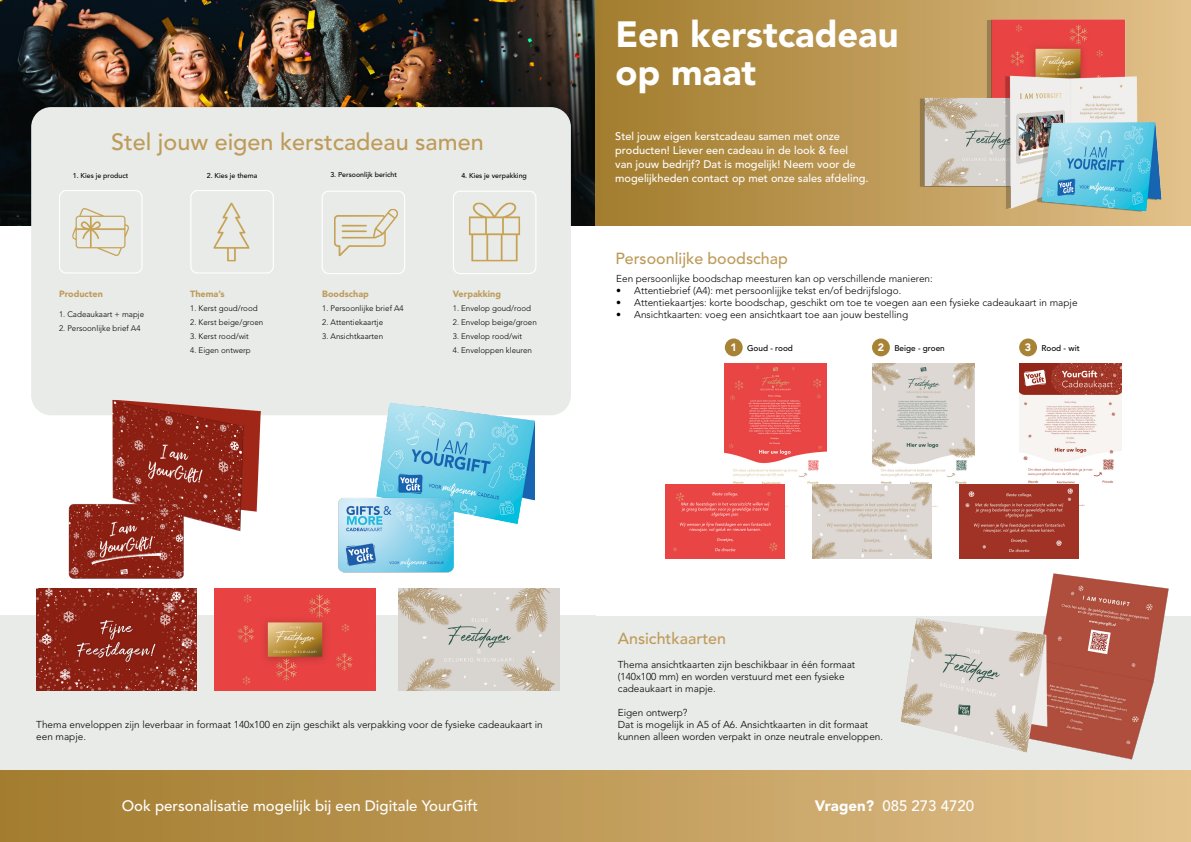
<style>
.page{position:relative;width:1191px;height:842px;background:#fff}
.page>*{position:absolute;margin:0;border:0;box-sizing:border-box;transform-origin:0 0}
.t1{font:900 36.2px "Avenir LT Std";color:#fff}
.t2{font:500 23.4px "Avenir LT Std";color:#be9b5a}
.t3{font:500 16px "Avenir LT Std";color:#be9b5a}
.t4{font:500 15px "Avenir LT Std";color:#fff}
.t5{font:500 11px/14px "Avenir LT Std";color:#fff}
.t6{font:900 10.7px "Avenir LT Std";color:#fff}
.t7{font:300 10px/12px "Avenir LT Std";color:#000001}
.t8{font:900 9px "Avenir LT Std";color:#be9b5a}
.t9{font:500 8.2px "Avenir LT Std";color:#000001}
.t10{font:300 8px "Avenir LT Std";color:#000001}
.t11{font:500 7px "Avenir LT Std";color:#000001}
.s1{font-weight:900}
</style>
<div class="page">
<div style="left:595px;top:616px;width:596px;height:170px;background:#e8ebe8"></div>
<img style="left:0;top:0;width:595px;height:225px">
<div style="left:0;top:616px;width:595px;height:226px;background:#e8ebe8"></div>
<div style="left:31px;top:107px;width:540px;height:308px;background:#e8ebe8;border-radius:20px"></div>
<img style="left:725px;top:364px;width:102px;height:144px">
<img style="left:665px;top:485px;width:119px;height:74px">
<img style="left:72px;top:208px;width:57px;height:48px">
<div style="left:59px;top:190px;width:84px;height:84px;border:1px solid #fff;border-radius:7px"></div>
<img style="left:213px;top:202px;width:37px;height:60px">
<div style="left:190px;top:190px;width:84px;height:84px;border:1px solid #fff;border-radius:7px"></div>
<img style="left:334px;top:208px;width:64px;height:49px">
<div style="left:321px;top:191px;width:84px;height:83px;border:1px solid #fff;border-radius:7px"></div>
<img style="left:468px;top:202px;width:53px;height:60px">
<div style="left:453px;top:191px;width:83px;height:83px;border:1px solid #fff;border-radius:7px"></div>
<svg style="left:595px;top:0;width:596px;height:225px;background:#b38f47"></svg>
<img style="left:876px;top:1px;width:294px;height:224px">
<img style="left:376px;top:402px;width:159px;height:122px">
<img style="left:872px;top:364px;width:102px;height:144px">
<img style="left:812px;top:485px;width:119px;height:74px">
<img style="left:1019px;top:363px;width:102px;height:145px">
<img style="left:959px;top:484px;width:119px;height:74px">
<div style="left:0;top:770px;width:1191px;height:72px;background:linear-gradient(to right,#a17a2d,#e2c18b)"></div>
<img style="left:398px;top:588px;width:161px;height:102px">
<img style="left:36px;top:588px;width:161px;height:102px">
<img style="left:112px;top:400px;width:149px;height:131px">
<img style="left:68px;top:502px;width:117px;height:77px">
<img style="left:338px;top:496px;width:117px;height:77px">
<div style="left:725px;top:338px;width:17px;height:18px;background:#a88335;border-radius:50%"></div>
<div style="left:872px;top:338px;width:18px;height:18px;background:#a88335;border-radius:50%"></div>
<div style="left:1019px;top:338px;width:18px;height:18px;background:#a88335;border-radius:50%"></div>
<img style="left:214px;top:588px;width:161px;height:102px">
<img style="left:1046px;top:573px;width:123px;height:187px">
<img style="left:901px;top:616px;width:146px;height:138px">
<p class="t2" style="left:111px;top:128px;width:374px">Stel jouw eigen kerstcadeau samen</p>
<p class="t11" style="left:73px;top:171px;width:57px">1. Kies je product</p>
<p class="t11" style="left:207px;top:171px;width:52px">2. Kies je thema</p>
<p class="t11" style="left:330px;top:171px;width:68px">3. Persoonlijk bericht</p>
<p class="t8" style="left:59px;top:288px;width:45px">Producten</p>
<p class="t10" style="left:59px;top:309px;width:87px">1. Cadeaukaart + mapje</p>
<p class="t10" style="left:59px;top:323px;width:83px">2. Persoonlijke brief A4</p>
<p class="t8" style="left:190px;top:288px;width:36px">Thema’s</p>
<p class="t10" style="left:190px;top:303px;width:69px">1. Kerst goud/rood</p>
<p class="t10" style="left:190px;top:317px;width:75px">2. Kerst beige/groen</p>
<p class="t10" style="left:190px;top:331px;width:60px">3. Kerst rood/wit</p>
<p class="t10" style="left:190px;top:345px;width:62px">4. Eigen ontwerp</p>
<p class="t8" style="left:322px;top:288px;width:48px">Boodschap</p>
<p class="t10" style="left:322px;top:303px;width:83px">1. Persoonlijke brief A4</p>
<p class="t10" style="left:322px;top:317px;width:62px">2. Attentiekaartje</p>
<p class="t10" style="left:322px;top:331px;width:62px">3. Ansichtkaarten</p>
<p class="t11" style="left:461px;top:171px;width:67px">4. Kies je verpakking</p>
<p class="t8" style="left:453px;top:288px;width:50px">Verpakking</p>
<p class="t10" style="left:453px;top:303px;width:80px">1. Envelop goud/rood</p>
<p class="t10" style="left:453px;top:317px;width:85px">2. Envelop beige/groen</p>
<p class="t10" style="left:453px;top:331px;width:71px">3. Envelop rood/wit</p>
<p class="t10" style="left:453px;top:345px;width:81px">4. Enveloppen kleuren</p>
<p class="t1" style="left:615px;top:13px;width:285px">Een kerstcadeau</p>
<p class="t1" style="left:615px;top:51px;width:142px">op maat</p>
<p class="t5" style="left:615px;top:130px;width:255px">Stel jouw eigen kerstcadeau samen met onze producten! Liever een cadeau in de look &amp; feel<br>van jouw bedrijf? Dat is mogelijk! Neem voor de mogelijkheden contact op met onze sales afdeling.</p>
<p class="t3" style="left:615px;top:249px;width:174px">Persoonlijke boodschap</p>
<p class="t7" style="left:616px;top:272px;width:318px">Een persoonlijke boodschap meesturen kan op verschillende manieren:</p>
<p class="t7" style="left:616px;top:284px;width:286px">• Attentiebrief (A4): met persoonlijjke tekst en/of bedrijfslogo.</p>
<p class="t7" style="left:616px;top:296px;width:463px">• Attentiekaartjes: korte boodschap, geschikt om toe te voegen aan een fysieke cadeaukaart in mapje</p>
<p class="t7" style="left:616px;top:308px;width:293px">• Ansichtkaarten: voeg een ansichtkaart toe aan jouw bestelling</p>
<p class="t6" style="left:730px;top:341px;width:8px">1</p>
<p class="t6" style="left:877px;top:341px;width:8px">2</p>
<p class="t6" style="left:1024px;top:341px;width:8px">3</p>
<p class="t9" style="left:747px;top:343px;width:47px">Goud - rood</p>
<p class="t9" style="left:894px;top:343px;width:52px">Beige - groen</p>
<p class="t9" style="left:1041px;top:343px;width:40px">Rood - wit</p>
<p class="t7" style="left:36px;top:719px;width:508px">Thema enveloppen zijn leverbaar in formaat 140x100 en zijn geschikt als verpakking voor de fysieke cadeaukaart in een mapje.</p>
<p class="t3" style="left:618px;top:629px;width:110px">Ansichtkaarten</p>
<p class="t7" style="left:618px;top:659px;width:239px">Thema ansichtkaarten zijn beschikbaar in één formaat (140x100 mm) en worden verstuurd met een fysieke cadeaukaart in mapje.</p>
<p class="t7" style="left:618px;top:707px;width:71px">Eigen ontwerp?</p>
<p class="t7" style="left:618px;top:719px;width:267px">Dat is mogelijk in A5 of A6. Ansichtkaarten in dit formaat kunnen alleen worden verpakt in onze neutrale enveloppen.</p>
<p class="t4" style="left:122px;top:797px;width:358px">Ook personalisatie mogelijk bij een Digitale YourGift</p>
<p class="t4" style="left:815px;top:797px;width:161px"><span class="s1">Vragen?</span> 085 273 4720</p>
</div>
